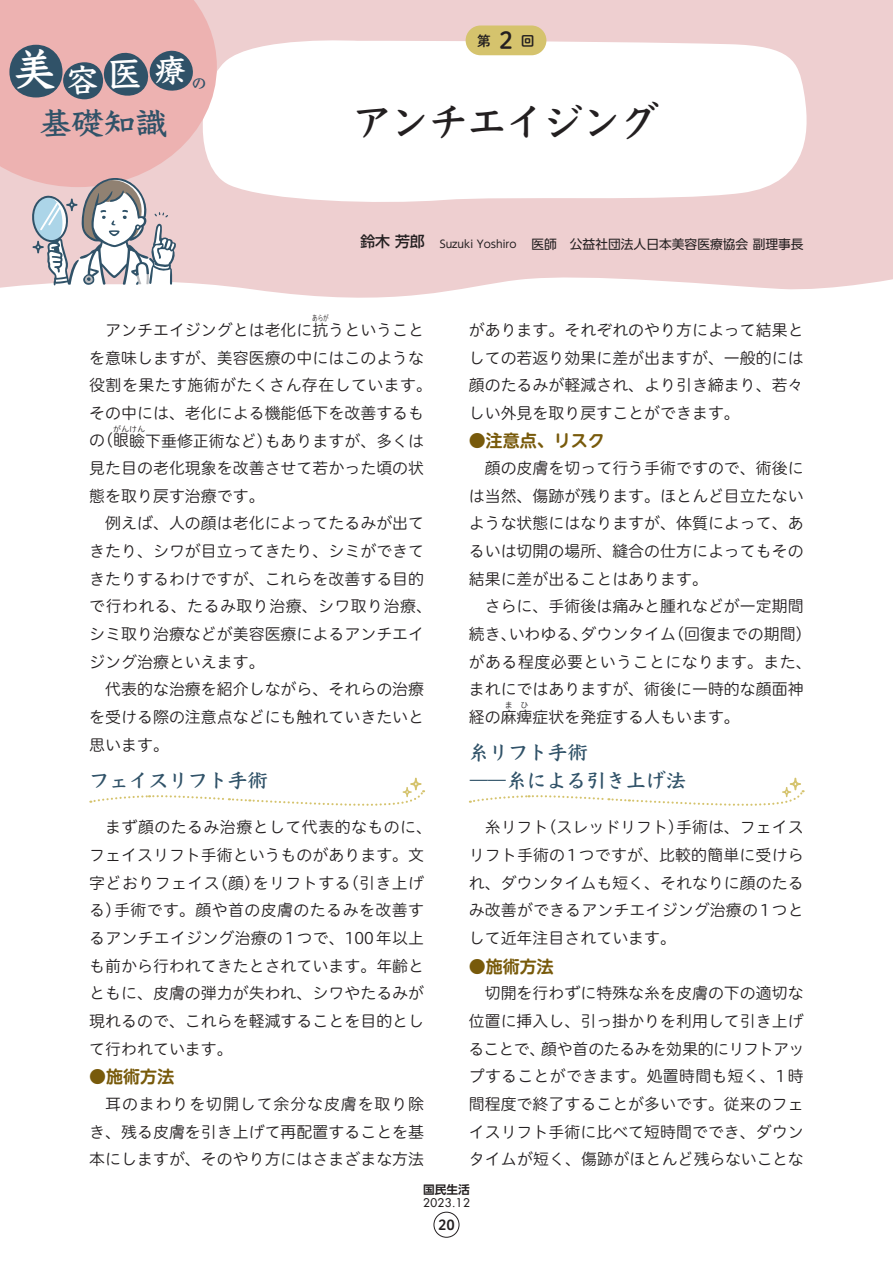
<style>
.page{position:relative;width:893px;height:1263px;background:#fff}
.page>*{position:absolute;margin:0;border:0;box-sizing:border-box;transform-origin:0 0}
.t1{font:700 40.35px "Yu Kyo New";letter-spacing:-.05em;color:#231f20}
.t2{font:31.95px/47.5px "Yu Kyo New Bold H";color:#305268;text-align:center}
.t3{font:700 20.25px/27.6px "Yu Kyo New";letter-spacing:-.02em;color:#305268}
.t4{font:700 16.95px "UD Shin M Go Pro De";color:#785a0b}
.t5{font:15.9px/27.6px "Hiragino UD Sans R Std W3";color:#231f20;text-align:justify}
.t6{font:13.8px "P Shuei M Go Std B";color:#231f20}
.t7{font:13.8px "Hiragino UD Sans R Std W6";color:#231f20}
.t8{font:12.75px "UD Shin Go Pro";color:#231f20}
.t9{font:500 11.7px "Futura Std";letter-spacing:.04em;color:#231f20}
.t10{font:700 11.7px "UD Shin Go Pro De";color:#231f20}
.t11{font:7.95px "Hiragino UD Sans R Std W3";color:#231f20}
.t12{font:7.95px "Hiragino UD Sans R Std W3";color:#231f20;scale:.7 1}
.s1{font-size:44.7px;color:#fff}
.s2{color:#fff}
.s3{font-size:35.1px;color:#fff}
.s4{font-size:15.9px}
.s5{font-size:23.4px}
.s6{font-size:10.65px}
</style>
<div class="page">
<svg style="left:0;top:0;width:893px;height:298px;background:#efd3d4"></svg>
<svg style="left:217px;top:35px;width:596px;height:170px"></svg>
<svg style="left:0;top:0;width:217px;height:286px;background:#d1b2b5"></svg>
<svg style="left:90px;top:778px;width:335px;height:28px"></svg>
<svg style="left:470px;top:778px;width:334px;height:28px"></svg>
<div style="left:466px;top:26px;width:80px;height:29px;background:#d5c36d;border-radius:15px"></div>
<div style="left:434px;top:1212px;width:25px;height:25px;border:1px solid #231f20;border-radius:50%"></div>
<h2 class="t2" style="left:12px;top:52px;width:196px"><span class="s1">美</span><span class="s2">容</span><span class="s3">医</span><span class="s2">療</span><span class="s4">の</span>基礎知識</h2>
<p class="t6" style="left:477px;top:30px;width:59px">第<span class="s5">2</span>回</p>
<h1 class="t1" style="left:352px;top:92px;width:309px">アンチエイジング</h1>
<p class="t8" style="left:360px;top:234px;width:445px"><sup>鈴木</sup> <sup>芳郎　</sup><span class="s6">Suzuki Yoshiro</span> 医師　公益社団法人日本美容医療協会 副理事長</p>
<p class="t12" style="left:312px;top:312px;width:25px">あらが</p>
<p class="t5" style="left:89px;top:343px;width:344px;text-align:left">を意味しますが、美容医療の中にはこのような役割を果たす施術がたくさん存在しています。その中には、老化による機能低下を改善するもの（眼瞼下垂修正術など）もありますが、多くは</p>
<p class="t5" style="left:105px;top:315px;width:320px">アンチエイジングとは老化に抗うということ</p>
<p class="t11" style="left:113px;top:422px;width:33px">がんけん</p>
<p class="t5" style="left:89px;top:453px;width:336px">見た目の老化現象を改善させて若かった頃の状態を取り戻す治療です。</p>
<p class="t5" style="left:89px;top:509px;width:344px;text-align:left;text-indent:16px">例えば、人の顔は老化によってたるみが出てきたり、シワが目立ってきたり、シミができてきたりするわけですが、これらを改善する目的で行われる、たるみ取り治療、シワ取り治療、シミ取り治療などが美容医療によるアンチエイジング治療といえます。</p>
<p class="t5" style="left:89px;top:674px;width:336px;text-indent:16px">代表的な治療を紹介しながら、それらの治療を受ける際の注意点などにも触れていきたいと思います。</p>
<p class="t3" style="left:89px;top:767px;width:180px">フェイスリフト手術</p>
<p class="t5" style="left:89px;top:813px;width:344px;text-align:left;text-indent:16px">まず顔のたるみ治療として代表的なものに、フェイスリフト手術というものがあります。文字どおりフェイス（顔）をリフトする（引き上げる）手術です。顔や首の皮膚のたるみを改善するアンチエイジング治療の1つで、100年以上も前から行われてきたとされています。年齢とともに、皮膚の弾力が失われ、シワやたるみが現れるので、これらを軽減することを目的として行われています。</p>
<p class="t4" style="left:89px;top:1063px;width:87px">●施術方法</p>
<p class="t5" style="left:89px;top:1089px;width:336px;text-indent:16px">耳のまわりを切開して余分な皮膚を取り除き、残る皮膚を引き上げて再配置することを基本にしますが、そのやり方にはさまざまな方法</p>
<p class="t5" style="left:469px;top:315px;width:336px">があります。それぞれのやり方によって結果としての若返り効果に差が出ますが、一般的には顔のたるみが軽減され、より引き締まり、若々しい外見を取り戻すことができます。</p>
<p class="t4" style="left:469px;top:427px;width:138px">●注意点、リスク</p>
<p class="t5" style="left:469px;top:453px;width:336px;text-indent:16px">顔の皮膚を切って行う手術ですので、術後には当然、傷跡が残ります。ほとんど目立たないような状態にはなりますが、体質によって、あるいは切開の場所、縫合の仕方によってもその結果に差が出ることはあります。</p>
<p class="t5" style="left:469px;top:592px;width:344px;text-align:left;text-indent:16px">さらに、手術後は痛みと腫れなどが一定期間続き、いわゆる、ダウンタイム（回復までの期間）がある程度必要ということになります。また、まれにではありますが、術後に一時的な顔面神経の麻痺症状を発症する人もいます。</p>
<p class="t11" style="left:505px;top:699px;width:9px">ま</p>
<p class="t11" style="left:521px;top:699px;width:9px">ひ</p>
<p class="t3" style="left:469px;top:739px;width:219px">糸リフト手術<br>――糸による引き上げ法</p>
<p class="t5" style="left:469px;top:813px;width:336px;text-indent:16px">糸リフト（スレッドリフト）手術は、フェイスリフト手術の1つですが、比較的簡単に受けられ、ダウンタイムも短く、それなりに顔のたるみ改善ができるアンチエイジング治療の1つとして近年注目されています。</p>
<p class="t4" style="left:469px;top:952px;width:87px">●施術方法</p>
<p class="t5" style="left:468px;top:979px;width:337px;text-indent:16px">切開を行わずに特殊な糸を皮膚の下の適切な位置に挿入し、引っ掛かりを利用して引き上げることで、顔や首のたるみを効果的にリフトアップすることができます。処置時間も短く、1時間程度で終了することが多いです。従来のフェイスリフト手術に比べて短時間ででき、ダウンタイムが短く、傷跡がほとんど残らないことな</p>
<p class="t10" style="left:423px;top:1179px;width:48px">国民生活</p>
<p class="t9" style="left:423px;top:1196px;width:48px">2023.12</p>
<p class="t7" style="left:438px;top:1214px;width:18px">20</p>
</div>
